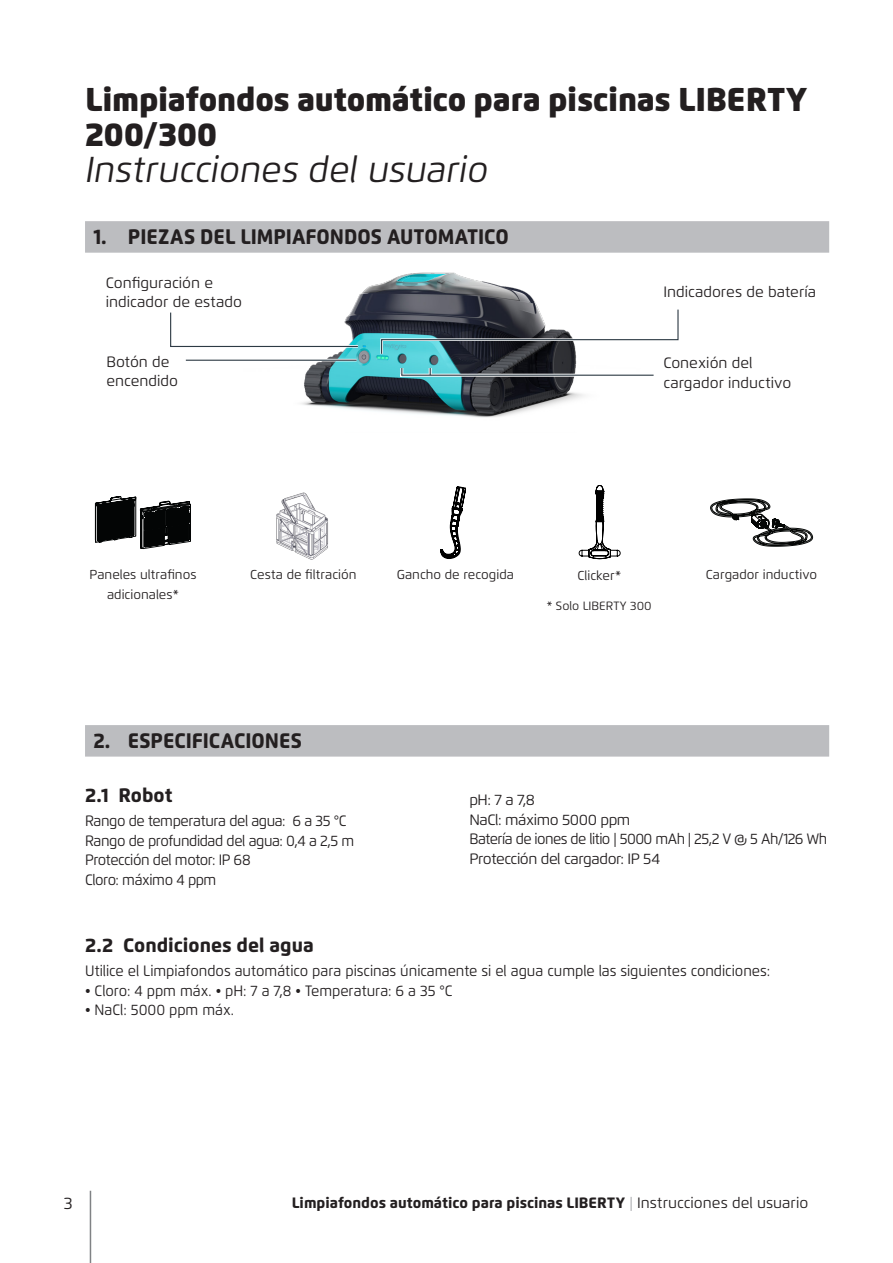
<style>
.page{position:relative;width:893px;height:1263px;background:#fff}
.page>*{position:absolute;margin:0;border:0;box-sizing:border-box;transform-origin:0 0}
.t1{font:italic 36px "Flexo";color:#231f20}
.t2{font:900 33px/34.5px "Flexo";letter-spacing:-.01em;color:#231f20}
.t3{font:800 21px "Flexo";color:#231f20;scale:.95 1}
.t4{font:800 19.5px "Flexo";color:#231f20}
.t5{font:16.5px "Flexo";color:#231f20}
.t6{font:15px "Flexo";letter-spacing:-.005em;color:#231f20;scale:.95 1}
.t7{font:15px/19.5px "Flexo";letter-spacing:-.03em;color:#231f20;scale:.95 1}
.t8{font:15px/19.5px "Flexo";letter-spacing:-.03em;color:#231f20}
.t9{font:15px/19.5px "Flexo";letter-spacing:-.005em;color:#231f20}
.t10{font:800 15px "Flexo";color:#231f20}
.t11{font:12.9px "Flexo";color:#231f20}
.t12{font:12px "Flexo";color:#231f20}
.s1{font-weight:400;color:#a8a9ad}
.s2{font-weight:400}
</style>
<div class="page">
<hr style="left:90px;top:1191px;width:1px;height:72px;background:#808285">
<div style="left:85px;top:221px;width:744px;height:32px;background:#bcbdc0"></div>
<div style="left:85px;top:725px;width:744px;height:32px;background:#bcbdc0"></div>
<img style="left:301px;top:272px;width:283px;height:146px">
<hr style="left:221px;top:359px;width:136px;height:2px;background:#fff">
<hr style="left:186px;top:360px;width:171px;height:1px;background:#2d3a44">
<svg style="left:170px;top:310px;width:191px;height:39px"></svg>
<svg style="left:379px;top:307px;width:300px;height:49px"></svg>
<img style="left:276px;top:492px;width:52px;height:68px">
<svg style="left:95px;top:496px;width:96px;height:53px"></svg>
<svg style="left:710px;top:499px;width:103px;height:47px"></svg>
<svg style="left:440px;top:486px;width:26px;height:73px"></svg>
<svg style="left:579px;top:485px;width:41px;height:74px"></svg>
<hr style="left:401px;top:374px;width:253px;height:3px;background:#fff">
<svg style="left:400px;top:368px;width:3px;height:9px"></svg>
<svg style="left:429px;top:368px;width:3px;height:7px"></svg>
<hr style="left:401px;top:375px;width:253px;height:1px;background:#2d3a44">
<h2 class="t2" style="left:85px;top:82px;width:724px">Limpiafondos automático para piscinas LIBERTY<br>200/300</h2>
<h1 class="t1" style="left:85px;top:148px;width:404px">Instrucciones del usuario</h1>
<h3 class="t3" style="left:94px;top:224px;width:439px">1. PIEZAS DEL LIMPIAFONDOS AUTOMATICO</h3>
<p class="t9" style="left:106px;top:273px;width:138px">Configuración e indicador de estado</p>
<p class="t9" style="left:663px;top:282px;width:154px">Indicadores de batería</p>
<p class="t9" style="left:106px;top:352px;width:73px">Botón de encendido</p>
<p class="t9" style="left:663px;top:353px;width:130px">Conexión del cargador inductivo</p>
<p class="t11" style="left:89px;top:567px;width:109px">Paneles ultrafinos</p>
<p class="t11" style="left:250px;top:567px;width:108px">Cesta de filtración</p>
<p class="t11" style="left:397px;top:567px;width:119px">Gancho de recogida</p>
<p class="t11" style="left:107px;top:586px;width:73px">adicionales*</p>
<p class="t11" style="left:577px;top:567px;width:45px">Clicker*</p>
<p class="t11" style="left:706px;top:567px;width:113px">Cargador inductivo</p>
<p class="t12" style="left:547px;top:599px;width:106px">* Solo LIBERTY 300</p>
<h3 class="t3" style="left:94px;top:728px;width:221px">2. ESPECIFICACIONES</h3>
<h3 class="t4" style="left:85px;top:783px;width:89px">2.1 Robot</h3>
<p class="t7" style="left:85px;top:811px;width:285px">Rango de temperatura del agua: 6 a 35 °C<br>Rango de profundidad del agua: 0,4 a 2,5 m<br>Protección del motor: IP 68<br>Cloro: máximo 4 ppm</p>
<p class="t8" style="left:469px;top:790px;width:359px">pH: 7 a 7,8<br>NaCl: máximo 5000 ppm<br>Batería de iones de litio | 5000 mAh | 25,2 V @ 5 Ah/126 Wh<br>Protección del cargador: IP 54</p>
<h3 class="t4" style="left:85px;top:933px;width:230px">2.2 Condiciones del agua</h3>
<p class="t6" style="left:85px;top:962px;width:723px">Utilice el Limpiafondos automático para piscinas únicamente si el agua cumple las siguientes condiciones:</p>
<p class="t6" style="left:85px;top:981px;width:388px">• Cloro: 4 ppm máx. • pH: 7 a 7,8 • Temperatura: 6 a 35 °C</p>
<p class="t6" style="left:85px;top:1001px;width:158px">• NaCl: 5000 ppm máx.</p>
<p class="t5" style="left:64px;top:1193px;width:10px">3</p>
<p class="t10" style="left:292px;top:1193px;width:518px">Limpiafondos automático para piscinas LIBERTY <span class="s1">|</span> <span class="s2">Instrucciones del usuario</span></p>
</div>
